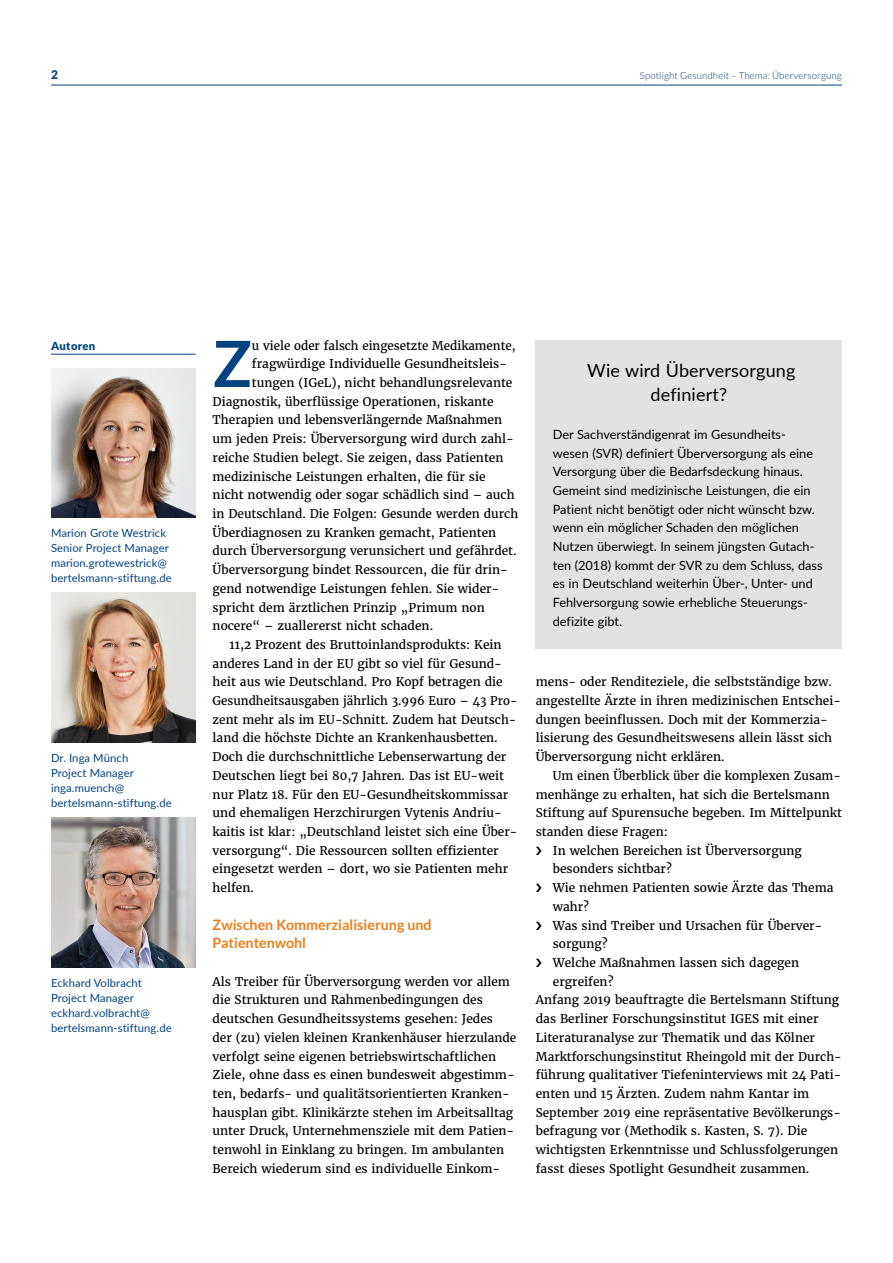
<style>
.page{position:relative;width:893px;height:1263px;background:#fff}
.page>*{position:absolute;margin:0;border:0;box-sizing:border-box;transform-origin:0 0}
.t1{font:700 63.75px "Lato";color:#004380}
.t2{font:18px/24px "Lato";letter-spacing:.01em;color:#000;text-align:center}
.t3{font:700 14.25px/18.8px "Lato";color:#ef7d17}
.t4{font:12.75px/18.8px "Lato";color:#000}
.t5{font:12px/18.8px "Merriweather";color:#000}
.t6{font:900 12px "Lato";color:#004380}
.t7{font:11.25px/15px "Lato";letter-spacing:.01em;color:#004380}
.t8{font:900 11.25px "Lato";letter-spacing:.02em;color:#004380}
.t9{font:300 9.75px "Lato";letter-spacing:.01em;color:#004380}
</style>
<div class="page">
<hr style="left:51px;top:85px;width:791px;height:1px;background:#004380">
<hr style="left:51px;top:354px;width:145px;height:1px;background:#004380">
<div style="left:536px;top:340px;width:306px;height:309px;background:#e0e2e3"></div>
<img style="left:51px;top:368px;width:145px;height:150px">
<img style="left:51px;top:593px;width:145px;height:149px">
<img style="left:51px;top:817px;width:145px;height:150px">
<p class="t6" style="left:51px;top:67px;width:8px">2</p>
<p class="t9" style="left:640px;top:70px;width:204px">Spotlight Gesundheit – Thema: Überversorgung</p>
<p class="t8" style="left:51px;top:339px;width:46px">Autoren</p>
<h1 class="t1" style="left:213px;top:327px;width:41px">Z</h1>
<p class="t5" style="left:252px;top:336px;width:265px">u viele oder falsch eingesetzte Medikamente,</p>
<p class="t5" style="left:252px;top:354px;width:257px">fragwürdige Individuelle Gesundheitsleis-</p>
<p class="t5" style="left:252px;top:373px;width:262px">tungen (IGeL), nicht behandlungsrelevante</p>
<p class="t5" style="left:213px;top:392px;width:283px">Diagnostik, überflüssige Operationen, riskante</p>
<p class="t5" style="left:213px;top:410px;width:291px">Therapien und lebensverlängernde Maßnahmen</p>
<p class="t5" style="left:213px;top:429px;width:303px">um jeden Preis: Überversorgung wird durch zahl-</p>
<p class="t5" style="left:213px;top:448px;width:292px">reiche Studien belegt. Sie zeigen, dass Patienten</p>
<p class="t5" style="left:213px;top:467px;width:274px">medizinische Leistungen erhalten, die für sie</p>
<p class="t5" style="left:213px;top:485px;width:304px">nicht notwendig oder sogar schädlich sind – auch</p>
<p class="t5" style="left:213px;top:504px;width:307px">in Deutschland. Die Folgen: Gesunde werden durch</p>
<p class="t5" style="left:213px;top:523px;width:285px">Überdiagnosen zu Kranken gemacht, Patienten</p>
<p class="t5" style="left:213px;top:541px;width:305px">durch Überversorgung verunsichert und gefährdet.</p>
<p class="t5" style="left:213px;top:560px;width:297px">Überversorgung bindet Ressourcen, die für drin-</p>
<p class="t5" style="left:213px;top:579px;width:288px">gend notwendige Leistungen fehlen. Sie wider-</p>
<p class="t5" style="left:213px;top:598px;width:274px">spricht dem ärztlichen Prinzip „Primum non</p>
<p class="t5" style="left:213px;top:616px;width:222px">nocere“ – zuallererst nicht schaden.</p>
<p class="t5" style="left:230px;top:635px;width:273px">11,2 Prozent des Bruttoinlandsprodukts: Kein</p>
<p class="t5" style="left:213px;top:654px;width:291px">anderes Land in der EU gibt so viel für Gesund-</p>
<p class="t5" style="left:213px;top:672px;width:292px">heit aus wie Deutschland. Pro Kopf betragen die</p>
<p class="t5" style="left:213px;top:691px;width:306px">Gesundheitsausgaben jährlich 3.996 Euro – 43 Pro-</p>
<p class="t5" style="left:213px;top:710px;width:305px">zent mehr als im EU-Schnitt. Zudem hat Deutsch-</p>
<p class="t5" style="left:213px;top:728px;width:287px">land die höchste Dichte an Krankenhausbetten.</p>
<p class="t5" style="left:213px;top:747px;width:295px">Doch die durchschnittliche Lebenserwartung der</p>
<p class="t5" style="left:213px;top:766px;width:293px">Deutschen liegt bei 80,7 Jahren. Das ist EU-weit</p>
<p class="t5" style="left:213px;top:785px;width:297px">nur Platz 18. Für den EU-Gesundheitskommissar</p>
<p class="t5" style="left:213px;top:803px;width:291px">und ehemaligen Herzchirurgen Vytenis Andriu-</p>
<p class="t5" style="left:213px;top:822px;width:306px">kaitis ist klar: „Deutschland leistet sich eine Über-</p>
<p class="t5" style="left:213px;top:841px;width:288px">versorgung“. Die Ressourcen sollten effizienter</p>
<p class="t5" style="left:213px;top:859px;width:297px">eingesetzt werden – dort, wo sie Patienten mehr</p>
<p class="t5" style="left:213px;top:878px;width:43px">helfen.</p>
<p class="t3" style="left:213px;top:915px;width:221px">Zwischen Kommerzialisierung und<br>Patientenwohl</p>
<p class="t5" style="left:213px;top:972px;width:305px">Als Treiber für Überversorgung werden vor allem die Strukturen und Rahmenbedingungen des deutschen Gesundheitssystems gesehen: Jedes<br>der (zu) vielen kleinen Krankenhäuser hierzulande verfolgt seine eigenen betriebswirtschaftlichen Ziele, ohne dass es einen bundesweit abgestimm&shy;ten, bedarfs- und qualitätsorientierten Kranken&shy;hausplan gibt. Klinikärzte stehen im Arbeitsalltag unter Druck, Unternehmensziele mit dem Patien&shy;tenwohl in Einklang zu bringen. Im ambulanten Bereich wiederum sind es individuelle Einkom-</p>
<p class="t7" style="left:51px;top:525px;width:122px">Marion Grote Westrick<br>Senior Project Manager marion.grotewestrick@ bertelsmann-stiftung.de</p>
<p class="t7" style="left:51px;top:750px;width:122px">Dr. Inga Münch<br>Project Manager inga.muench@ bertelsmann-stiftung.de</p>
<p class="t7" style="left:51px;top:975px;width:122px">Eckhard Volbracht<br>Project Manager eckhard.volbracht@ bertelsmann-stiftung.de</p>
<h2 class="t2" style="left:587px;top:358px;width:210px">Wie wird Überversorgung definiert?</h2>
<p class="t4" style="left:553px;top:424px;width:271px">Der Sachverständigenrat im Gesundheits&shy;wesen (SVR) definiert Überversorgung als eine Versorgung über die Bedarfsdeckung hinaus.<br>Gemeint sind medizinische Leistungen, die ein Patient nicht benötigt oder nicht wünscht bzw. wenn ein möglicher Schaden den möglichen Nutzen überwiegt. In seinem jüngsten Gutach&shy;ten (2018) kommt der SVR zu dem Schluss, dass es in Deutschland weiterhin Über-, Unter- und Fehlversorgung sowie erhebliche Steuerungs-- defizite gibt.</p>
<p class="t5" style="left:536px;top:672px;width:307px">mens- oder Renditeziele, die selbstständige bzw. angestellte Ärzte in ihren medizinischen Entschei&shy;dungen beeinflussen. Doch mit der Kommerzia&shy;lisierung des Gesundheitswesens allein lässt sich Überversorgung nicht erklären.</p>
<p class="t5" style="left:553px;top:766px;width:290px">Um einen Überblick über die komplexen Zusam-</p>
<p class="t5" style="left:536px;top:785px;width:295px">menhänge zu erhalten, hat sich die Bertelsmann</p>
<p class="t5" style="left:536px;top:803px;width:308px">Stiftung auf Spurensuche begeben. Im Mittelpunkt</p>
<p class="t5" style="left:536px;top:822px;width:134px">standen diese Fragen:</p>
<p class="t5" style="left:553px;top:841px;width:250px">In welchen Bereichen ist Überversorgung</p>
<p class="t5" style="left:553px;top:859px;width:121px">besonders sichtbar?</p>
<p class="t5" style="left:553px;top:878px;width:282px">Wie nehmen Patienten sowie Ärzte das Thema</p>
<p class="t5" style="left:553px;top:897px;width:38px">wahr?</p>
<p class="t5" style="left:553px;top:916px;width:268px">Was sind Treiber und Ursachen für Überver-</p>
<p class="t5" style="left:553px;top:934px;width:56px">sorgung?</p>
<p class="t5" style="left:553px;top:953px;width:248px">Welche Maßnahmen lassen sich dagegen</p>
<p class="t5" style="left:553px;top:972px;width:62px">ergreifen?</p>
<p class="t5" style="left:536px;top:990px;width:305px">Anfang 2019 beauftragte die Bertelsmann Stiftung</p>
<p class="t5" style="left:536px;top:1009px;width:284px">das Berliner Forschungsinstitut IGES mit einer</p>
<p class="t5" style="left:536px;top:1028px;width:281px">Literaturanalyse zur Thematik und das Kölner</p>
<p class="t5" style="left:536px;top:1047px;width:308px">Marktforschungsinstitut Rheingold mit der Durch-</p>
<p class="t5" style="left:536px;top:1065px;width:307px">führung qualitativer Tiefeninterviews mit 24 Pati-</p>
<p class="t5" style="left:536px;top:1084px;width:275px">enten und 15 Ärzten. Zudem nahm Kantar im</p>
<p class="t5" style="left:536px;top:1103px;width:307px">September 2019 eine repräsentative Bevölkerungs-</p>
<p class="t5" style="left:536px;top:1121px;width:273px">befragung vor (Methodik s. Kasten, S. 7). Die</p>
<p class="t5" style="left:536px;top:1140px;width:304px">wichtigsten Erkenntnisse und Schlussfolgerungen</p>
<p class="t5" style="left:536px;top:1159px;width:275px">fasst dieses Spotlight Gesundheit zusammen.</p>
</div>
